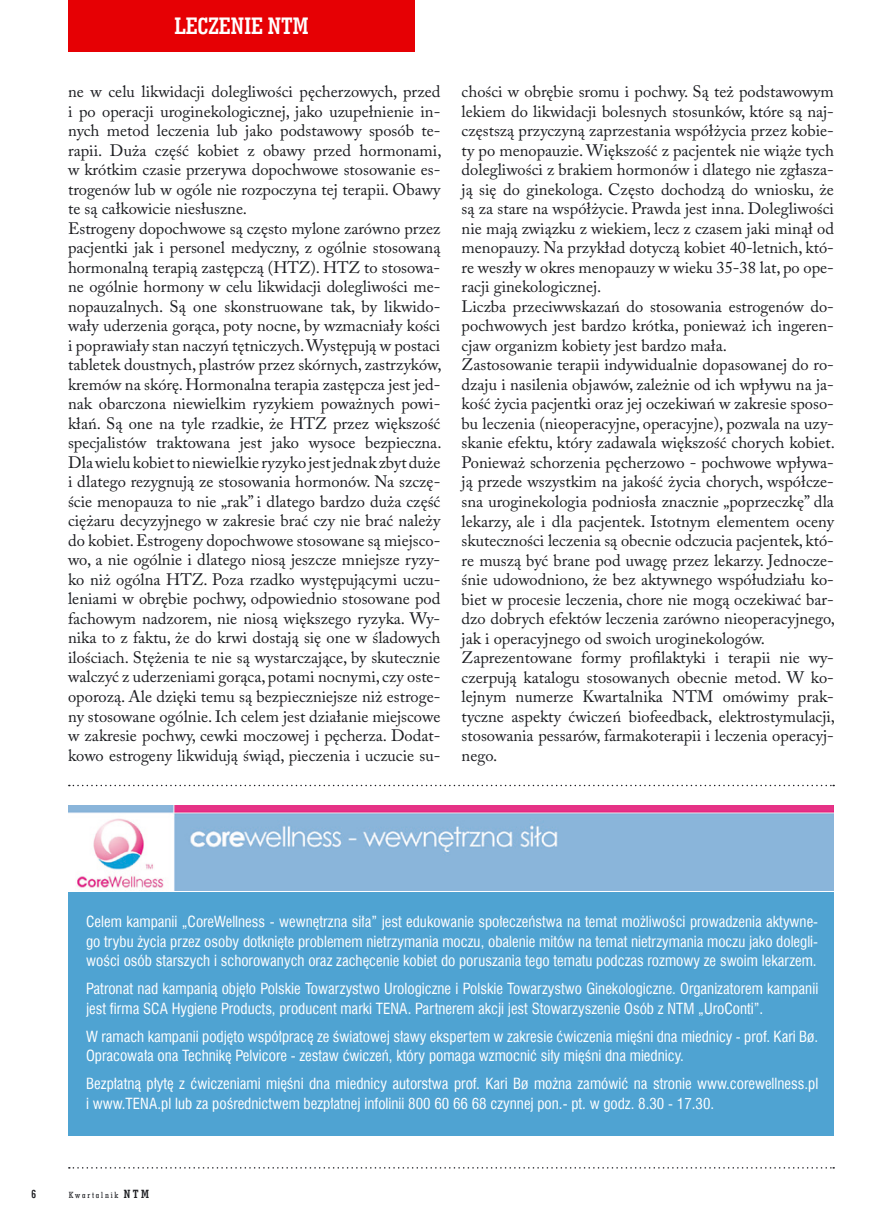
<style>
.page{position:relative;width:885px;height:1225px;background:#fff}
.page>*{position:absolute;margin:0;border:0;box-sizing:border-box;transform-origin:0 0}
.t1{font:24px "Geo Slab 703 Bd Cn EU Normal";color:#fff}
.t2{font:16.5px/19.5px "Adobe Caslon Pro";color:#1b1c20}
.t3{font:15px/19.5px "Swis 721 Cn EU Normal";color:#fff}
.t4{font:12px "Geo Slab 703 Bd Cn EU Normal";color:#1b1c20}
.t5{font:9px "Geo Slab 703 Md Cn EU Normal";letter-spacing:.2em;color:#1b1c20}
.s1{font-family:"Geo Slab 703 Bd Cn EU Normal";font-size:12px}
</style>
<div class="page">
<div style="left:69px;top:891px;width:764px;height:244px;background:#4fa3d2"></div>
<div style="left:68px;top:0;width:347px;height:51px;background:#e60004"></div>
<svg style="left:69px;top:1167px;width:765px;height:1px"></svg>
<svg style="left:69px;top:784px;width:765px;height:2px"></svg>
<img style="left:69px;top:806px;width:764px;height:85px">
<h1 class="t1" style="left:174px;top:11px;width:136px">LECZENIE NTM</h1>
<p class="t2" style="left:68px;top:82px;width:375px">ne w celu likwidacji dolegliwości pęcherzowych, przed i po operacji uroginekologicznej, jako uzupełnienie in&shy;nych metod leczenia lub jako podstawowy sposób te&shy;rapii. Duża część kobiet z obawy przed hormonami, w krótkim czasie przerywa dopochwowe stosowanie es&shy;trogenów lub w ogóle nie rozpoczyna tej terapii. Obawy te są całkowicie niesłuszne.<br>Estrogeny dopochwowe są często mylone zarówno przez pacjentki jak i personel medyczny, z ogólnie stosowaną hormonalną terapią zastępczą (HTZ). HTZ to stosowa&shy;ne ogólnie hormony w celu likwidacji dolegliwości me&shy;nopauzalnych. Są one skonstruowane tak, by likwido&shy;wały uderzenia gorąca, poty nocne, by wzmacniały kości i poprawiały stan naczyń tętniczych. Występują w postaci tabletek doustnych, plastrów przez skórnych, zastrzyków, kremów na skórę. Hormonalna terapia zastępcza jest jed&shy;nak obarczona niewielkim ryzykiem poważnych powi&shy;kłań. Są one na tyle rzadkie, że HTZ przez większość specjalistów traktowana jest jako wysoce bezpieczna.<br>Dla wielu kobiet to niewielkie ryzyko jest jednak zbyt duże i dlatego rezygnują ze stosowania hormonów. Na szczę&shy;ście menopauza to nie „rak” i dlatego bardzo duża część ciężaru decyzyjnego w zakresie brać czy nie brać należy do kobiet. Estrogeny dopochwowe stosowane są miejsco&shy;wo, a nie ogólnie i dlatego niosą jeszcze mniejsze ryzy&shy;ko niż ogólna HTZ. Poza rzadko występującymi uczu&shy;leniami w obrębie pochwy, odpowiednio stosowane pod fachowym nadzorem, nie niosą większego ryzyka. Wy&shy;nika to z faktu, że do krwi dostają się one w śladowych ilościach. Stężenia te nie są wystarczające, by skutecznie walczyć z uderzeniami gorąca, potami nocnymi, czy oste&shy;oporozą. Ale dzięki temu są bezpieczniejsze niż estroge&shy;ny stosowane ogólnie. Ich celem jest działanie miejscowe w zakresie pochwy, cewki moczowej i pęcherza. Dodat&shy;kowo estrogeny likwidują świąd, pieczenia i uczucie su-</p>
<p class="t2" style="left:461px;top:82px;width:375px">chości w obrębie sromu i pochwy. Są też podstawowym lekiem do likwidacji bolesnych stosunków, które są naj&shy;częstszą przyczyną zaprzestania współżycia przez kobie&shy;ty po menopauzie. Większość z pacjentek nie wiąże tych dolegliwości z brakiem hormonów i dlatego nie zgłasza&shy;ją się do ginekologa. Często dochodzą do wniosku, że są za stare na współżycie. Prawda jest inna. Dolegliwości nie mają związku z wiekiem, lecz z czasem jaki minął od menopauzy. Na przykład dotyczą kobiet 40-letnich, któ&shy;re weszły w okres menopauzy w wieku 35-38 lat, po ope&shy;racji ginekologicznej.<br>Liczba przeciwwskazań do stosowania estrogenów do&shy;pochwowych jest bardzo krótka, ponieważ ich ingeren&shy;cjaw organizm kobiety jest bardzo mała.<br>Zastosowanie terapii indywidualnie dopasowanej do ro&shy;dzaju i nasilenia objawów, zależnie od ich wpływu na ja&shy;kość życia pacjentki oraz jej oczekiwań w zakresie sposo&shy;bu leczenia (nieoperacyjne, operacyjne), pozwala na uzy&shy;skanie efektu, który zadawala większość chorych kobiet.<br>Ponieważ schorzenia pęcherzowo - pochwowe wpływa&shy;ją przede wszystkim na jakość życia chorych, współcze&shy;sna uroginekologia podniosła znacznie „poprzeczkę” dla lekarzy, ale i dla pacjentek. Istotnym elementem oceny skuteczności leczenia są obecnie odczucia pacjentek, któ&shy;re muszą być brane pod uwagę przez lekarzy. Jednocze&shy;śnie udowodniono, że bez aktywnego współudziału ko&shy;biet w procesie leczenia, chore nie mogą oczekiwać bar&shy;dzo dobrych efektów leczenia zarówno nieoperacyjnego, jak i operacyjnego od swoich uroginekologów.<br>Zaprezentowane formy profilaktyki i terapii nie wy&shy;czerpują katalogu stosowanych obecnie metod. W ko&shy;lejnym numerze Kwartalnika NTM omówimy prak&shy;tyczne aspekty ćwiczeń biofeedback, elektrostymulacji, stosowania pessarów, farmakoterapii i leczenia operacyj&shy;nego.</p>
<p class="t3" style="left:86px;top:912px;width:733px;text-align:justify">Celem kampanii „CoreWellness - wewnętrzna siła” jest edukowanie społeczeństwa na temat możliwości prowadzenia aktywne&shy;go trybu życia przez osoby dotknięte problemem nietrzymania moczu, obalenie mitów na temat nietrzymania moczu jako dolegli&shy;wości osób starszych i schorowanych oraz zachęcenie kobiet do poruszania tego tematu podczas rozmowy ze swoim lekarzem.</p>
<p class="t3" style="left:86px;top:979px;width:733px">Patronat nad kampanią objęło Polskie Towarzystwo Urologiczne i Polskie Towarzystwo Ginekologiczne. Organizatorem kampanii jest firma SCA Hygiene Products, producent marki TENA. Partnerem akcji jest Stowarzyszenie Osób z NTM „UroConti”.</p>
<p class="t3" style="left:86px;top:1026px;width:733px">W ramach kampanii podjęto współpracę ze światowej sławy ekspertem w zakresie ćwiczenia mięśni dna miednicy - prof. Kari Bø.<br>Opracowała ona Technikę Pelvicore - zestaw ćwiczeń, który pomaga wzmocnić siły mięśni dna miednicy.</p>
<p class="t3" style="left:86px;top:1074px;width:733px">Bezpłatną płytę z ćwiczeniami mięśni dna miednicy autorstwa prof. Kari Bø można zamówić na stronie www.corewellness.pl i www.TENA.pl lub za pośrednictwem bezpłatnej infolinii 800 60 66 68 czynnej pon.- pt. w godz. 8.30 - 17.30.</p>
<p class="t4" style="left:32px;top:1186px;width:6px">6</p>
<p class="t5" style="left:69px;top:1189px;width:82px">Kwartalnik <span class="s1">NTM</span></p>
</div>
